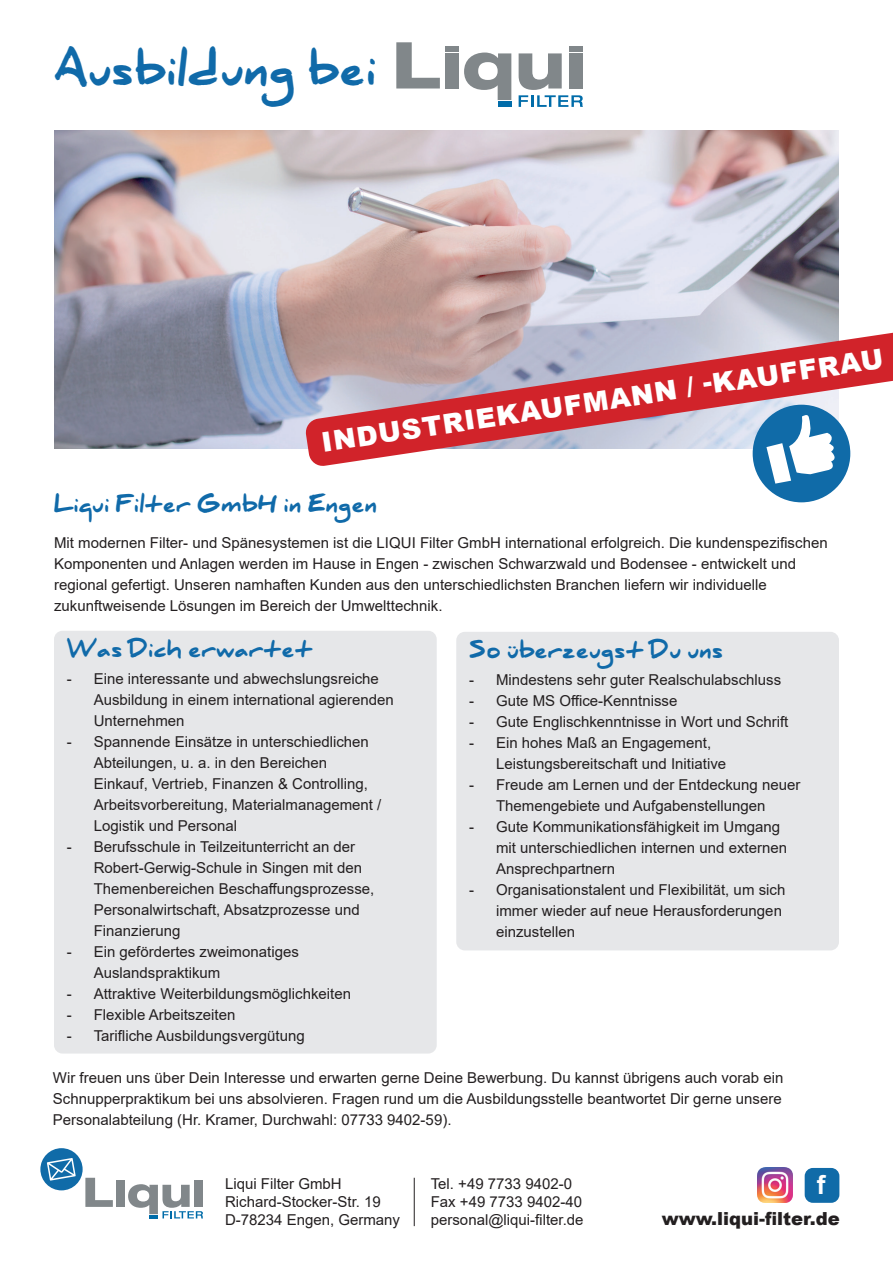
<style>
.page{position:relative;width:893px;height:1263px;background:#fff}
.page>*{position:absolute;margin:0;border:0;box-sizing:border-box;transform-origin:0 0}
.t1{font:900 42px "Daniel";color:#106aa9}
.t2{font:900 27.15px "Arial";color:#fff}
.t3{font:700 26.1px "Arial";color:#fff}
.t4{font:900 21px "Daniel";color:#106aa9}
.t5{font:900 18px "Arial";color:#231f20}
.t6{font:15px/21px "Arial";color:#231f20}
</style>
<div class="page">
<img style="left:54px;top:130px;width:785px;height:319px">
<svg style="left:305px;top:312px;width:588px;height:155px;background:#cd929a"></svg>
<div style="left:54px;top:631px;width:383px;height:422px;background:#e6e7e9;border-radius:9px"></div>
<div style="left:456px;top:632px;width:383px;height:318px;background:#e6e7e9;border-radius:9px"></div>
<div style="left:753px;top:405px;width:97px;height:97px;background:#106ba8;border-radius:50%"></div>
<svg style="left:766px;top:413px;width:73px;height:71px"></svg>
<div style="left:40px;top:1148px;width:43px;height:42px;background:#106ba8;border-radius:50%"></div>
<svg style="left:47px;top:1158px;width:29px;height:22px"></svg>
<hr style="left:414px;top:1178px;width:1px;height:48px;background:#231f20">
<svg style="left:85px;top:1178px;width:118px;height:40px"></svg>
<svg style="left:396px;top:42px;width:44px;height:46px"></svg>
<div style="left:445px;top:53px;width:13px;height:35px;background:#81878a"></div>
<svg style="left:464px;top:53px;width:47px;height:47px"></svg>
<svg style="left:519px;top:53px;width:64px;height:54px"></svg>
<div style="left:445px;top:47px;width:13px;height:5px;background:#81878a"></div>
<div style="left:498px;top:102px;width:13px;height:5px;background:#006ca9"></div>
<div style="left:569px;top:47px;width:14px;height:5px;background:#81878a"></div>
<div style="left:805px;top:1168px;width:34px;height:35px;background:#106ba8;border-radius:8px"></div>
<img style="left:757px;top:1168px;width:35px;height:35px">
<h1 class="t1" style="left:54px;top:46px;width:324px">Ausbildung bei</h1>
<h2 class="t2" style="left:319px;top:420px;width:569px;rotate:-8deg">INDUSTRIEKAUFMANN / -KAUFFRAU</h2>
<h3 class="t4" style="left:54px;top:492px;width:325px">Liqui Filter GmbH in Engen</h3>
<p class="t6" style="left:54px;top:532px;width:775px">Mit modernen Filter- und Spänesystemen ist die LIQUI Filter GmbH international erfolgreich. Die kundenspezifischen Komponenten und Anlagen werden im Hause in Engen - zwischen Schwarzwald und Bodensee - entwickelt und regional gefertigt. Unseren namhaften Kunden aus den unterschiedlichsten Branchen liefern wir individuelle zukunftweisende Lösungen im Bereich der Umwelttechnik.</p>
<h3 class="t4" style="left:67px;top:637px;width:248px">Was Dich erwartet</h3>
<p class="t6" style="left:94px;top:668px;width:302px;text-indent:-27px">- Eine interessante und abwechslungsreiche<br>Ausbildung in einem international agierenden<br>Unternehmen</p>
<p class="t6" style="left:94px;top:731px;width:289px;text-indent:-27px">- Spannende Einsätze in unterschiedlichen Abteilungen, u. a. in den Bereichen Einkauf, Vertrieb, Finanzen &amp; Controlling, Arbeitsvorbereitung, Materialmanagement / Logistik und Personal</p>
<p class="t6" style="left:94px;top:836px;width:282px;text-indent:-27px">- Berufsschule in Teilzeitunterricht an der Robert-Gerwig-Schule in Singen mit den Themenbereichen Beschaffungsprozesse, Personalwirtschaft, Absatzprozesse und Finanzierung</p>
<p class="t6" style="left:94px;top:941px;width:207px;text-indent:-27px">- Ein gefördertes zweimonatiges<br>Auslandspraktikum</p>
<p class="t6" style="left:67px;top:983px;width:286px">- Attraktive Weiterbildungsmöglichkeiten</p>
<p class="t6" style="left:67px;top:1004px;width:170px">- Flexible Arbeitszeiten</p>
<p class="t6" style="left:67px;top:1025px;width:239px">- Tarifliche Ausbildungsvergütung</p>
<h3 class="t4" style="left:469px;top:638px;width:256px">So überzeugst Du uns</h3>
<p class="t6" style="left:469px;top:669px;width:314px">- Mindestens sehr guter Realschulabschluss</p>
<p class="t6" style="left:469px;top:690px;width:210px">- Gute MS Office-Kenntnisse</p>
<p class="t6" style="left:469px;top:711px;width:321px">- Gute Englischkenntnisse in Wort und Schrift</p>
<p class="t6" style="left:496px;top:732px;width:232px;text-indent:-27px">- Ein hohes Maß an Engagement,<br>Leistungsbereitschaft und Initiative</p>
<p class="t6" style="left:469px;top:774px;width:333px;text-align:center">- Freude am Lernen und der Entdeckung neuer<br>Themengebiete und Aufgabenstellungen</p>
<p class="t6" style="left:496px;top:816px;width:292px;text-indent:-27px">- Gute Kommunikationsfähigkeit im Umgang mit unterschiedlichen internen und externen<br>Ansprechpartnern</p>
<p class="t6" style="left:496px;top:879px;width:291px;text-indent:-27px">- Organisationstalent und Flexibilität, um sich immer wieder auf neue Herausforderungen einzustellen</p>
<p class="t6" style="left:53px;top:1067px;width:732px;text-align:justify">Wir freuen uns über Dein Interesse und erwarten gerne Deine Bewerbung. Du kannst übrigens auch vorab ein Schnupperpraktikum bei uns absolvieren. Fragen rund um die Ausbildungsstelle beantwortet Dir gerne unsere Personalabteilung (Hr. Kramer, Durchwahl: 07733 9402-59).</p>
<p class="t6" style="left:225px;top:1174px;width:177px;line-height:18px">Liqui Filter GmbH<br>Richard-Stocker-Str. 19<br>D-78234 Engen, Germany</p>
<p class="t6" style="left:431px;top:1174px;width:154px;line-height:18px">Tel. +49 7733 9402-0<br>Fax +49 7733 9402-40 personal@liqui-filter.de</p>
<h3 class="t3" style="left:817px;top:1166px;width:10px">f</h3>
<p class="t5" style="left:662px;top:1205px;width:180px">www.liqui-filter.de</p>
</div>
